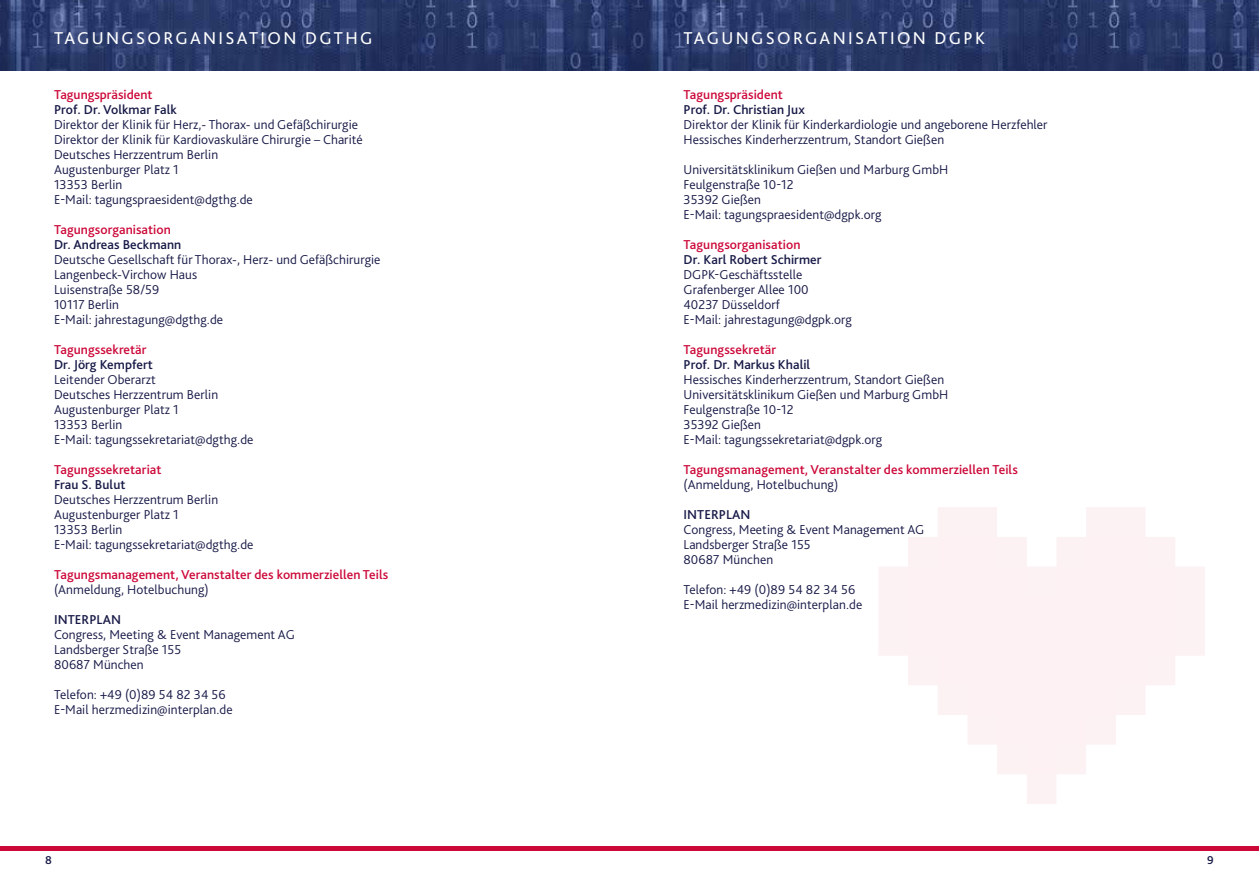
<style>
.page{position:relative;width:1259px;height:893px;background:#fff}
.page>*{position:absolute;margin:0;border:0;box-sizing:border-box;transform-origin:0 0}
.t1{font:18px "Bliss Pro";letter-spacing:.13em;color:#fff}
.t2{font:300 13.5px/15px "Bliss Pro";letter-spacing:.005em;color:#171947}
.t3{font:500 13.5px "Bliss Pro";letter-spacing:.005em;color:#cc0839}
.t4{font:500 13.5px "Bliss Pro";letter-spacing:.005em;color:#171947}
.t5{font:500 12px "Bliss Pro";color:#171947}
</style>
<div class="page">
<img style="left:0;top:0;width:1259px;height:70px">
<hr style="left:0;top:846px;width:629px;height:4px;background:#cc0839">
<hr style="left:629px;top:846px;width:630px;height:4px;background:#cc0839">
<svg style="left:879px;top:507px;width:326px;height:297px"></svg>
<svg style="left:908px;top:537px;width:267px;height:237px;fill:#fdf1f4"></svg>
<h1 class="t1" style="left:54px;top:27px;width:320px">TAGUNGSORGANISATION DGTHG</h1>
<p class="t3" style="left:54px;top:86px;width:100px">Tagungspräsident</p>
<p class="t4" style="left:54px;top:101px;width:124px">Prof. Dr. Volkmar Falk</p>
<p class="t2" style="left:54px;top:117px;width:310px">Direktor der Klinik für Herz,- Thorax- und Gefäßchirurgie Direktor der Klinik für Kardiovaskuläre Chirurgie – Charité Deutsches Herzzentrum Berlin<br>Augustenburger Platz 1<br>13353 Berlin<br>E-Mail: tagungspraesident@dgthg.de</p>
<p class="t3" style="left:54px;top:221px;width:118px">Tagungsorganisation</p>
<p class="t4" style="left:54px;top:236px;width:129px">Dr. Andreas Beckmann</p>
<p class="t2" style="left:54px;top:252px;width:328px">Deutsche Gesellschaft für Thorax-, Herz- und Gefäßchirurgie<br>Langenbeck-Virchow Haus<br>Luisenstraße 58/59<br>10117 Berlin<br>E-Mail: jahrestagung@dgthg.de</p>
<p class="t3" style="left:54px;top:341px;width:94px">Tagungssekretär</p>
<p class="t4" style="left:54px;top:356px;width:100px">Dr. Jörg Kempfert</p>
<p class="t2" style="left:54px;top:372px;width:201px">Leitender Oberarzt<br>Deutsches Herzzentrum Berlin<br>Augustenburger Platz 1<br>13353 Berlin<br>E-Mail: tagungssekretariat@dgthg.de</p>
<p class="t3" style="left:54px;top:461px;width:109px">Tagungssekretariat</p>
<p class="t4" style="left:54px;top:476px;width:73px">Frau S. Bulut</p>
<p class="t2" style="left:54px;top:492px;width:201px">Deutsches Herzzentrum Berlin<br>Augustenburger Platz 1<br>13353 Berlin<br>E-Mail: tagungssekretariat@dgthg.de</p>
<p class="t3" style="left:54px;top:566px;width:336px">Tagungsmanagement, Veranstalter des kommerziellen Teils</p>
<p class="t2" style="left:54px;top:582px;width:156px">(Anmeldung, Hotelbuchung)</p>
<p class="t4" style="left:54px;top:611px;width:69px">INTERPLAN</p>
<p class="t2" style="left:54px;top:627px;width:242px">Congress, Meeting &amp; Event Management AG<br>Landsberger Straße 155<br>80687 München</p>
<p class="t2" style="left:54px;top:687px;width:180px">Telefon: +49 (0)89 54 82 34 56<br>E-Mail herzmedizin@interplan.de</p>
<h1 class="t1" style="left:683px;top:27px;width:303px">TAGUNGSORGANISATION DGPK</h1>
<p class="t3" style="left:683px;top:86px;width:101px">Tagungspräsident</p>
<p class="t4" style="left:683px;top:101px;width:123px">Prof. Dr. Christian Jux</p>
<p class="t2" style="left:683px;top:117px;width:365px">Direktor der Klinik für Kinderkardiologie und angeborene Herzfehler<br>Hessisches Kinderherzzentrum, Standort Gießen</p>
<p class="t2" style="left:683px;top:162px;width:266px">Universitätsklinikum Gießen und Marburg GmbH<br>Feulgenstraße 10-12<br>35392 Gießen<br>E-Mail: tagungspraesident@dgpk.org</p>
<p class="t3" style="left:683px;top:236px;width:118px">Tagungsorganisation</p>
<p class="t4" style="left:683px;top:251px;width:139px">Dr. Karl Robert Schirmer</p>
<p class="t2" style="left:683px;top:267px;width:170px">DGPK-Geschäftsstelle<br>Grafenberger Allee 100<br>40237 Düsseldorf<br>E-Mail: jahrestagung@dgpk.org</p>
<p class="t3" style="left:683px;top:341px;width:94px">Tagungssekretär</p>
<p class="t4" style="left:683px;top:356px;width:128px">Prof. Dr. Markus Khalil</p>
<p class="t2" style="left:683px;top:372px;width:266px">Hessisches Kinderherzzentrum, Standort Gießen Universitätsklinikum Gießen und Marburg GmbH Feulgenstraße 10-12<br>35392 Gießen<br>E-Mail: tagungssekretariat@dgpk.org</p>
<p class="t3" style="left:683px;top:461px;width:336px">Tagungsmanagement, Veranstalter des kommerziellen Teils</p>
<p class="t2" style="left:683px;top:477px;width:156px">(Anmeldung, Hotelbuchung)</p>
<p class="t4" style="left:683px;top:506px;width:69px">INTERPLAN</p>
<p class="t2" style="left:683px;top:522px;width:242px">Congress, Meeting &amp; Event Management AG<br>Landsberger Straße 155<br>80687 München</p>
<p class="t2" style="left:683px;top:582px;width:180px">Telefon: +49 (0)89 54 82 34 56<br>E-Mail herzmedizin@interplan.de</p>
<p class="t5" style="left:45px;top:853px;width:8px">8</p>
<p class="t5" style="left:1207px;top:853px;width:8px">9</p>
</div>
